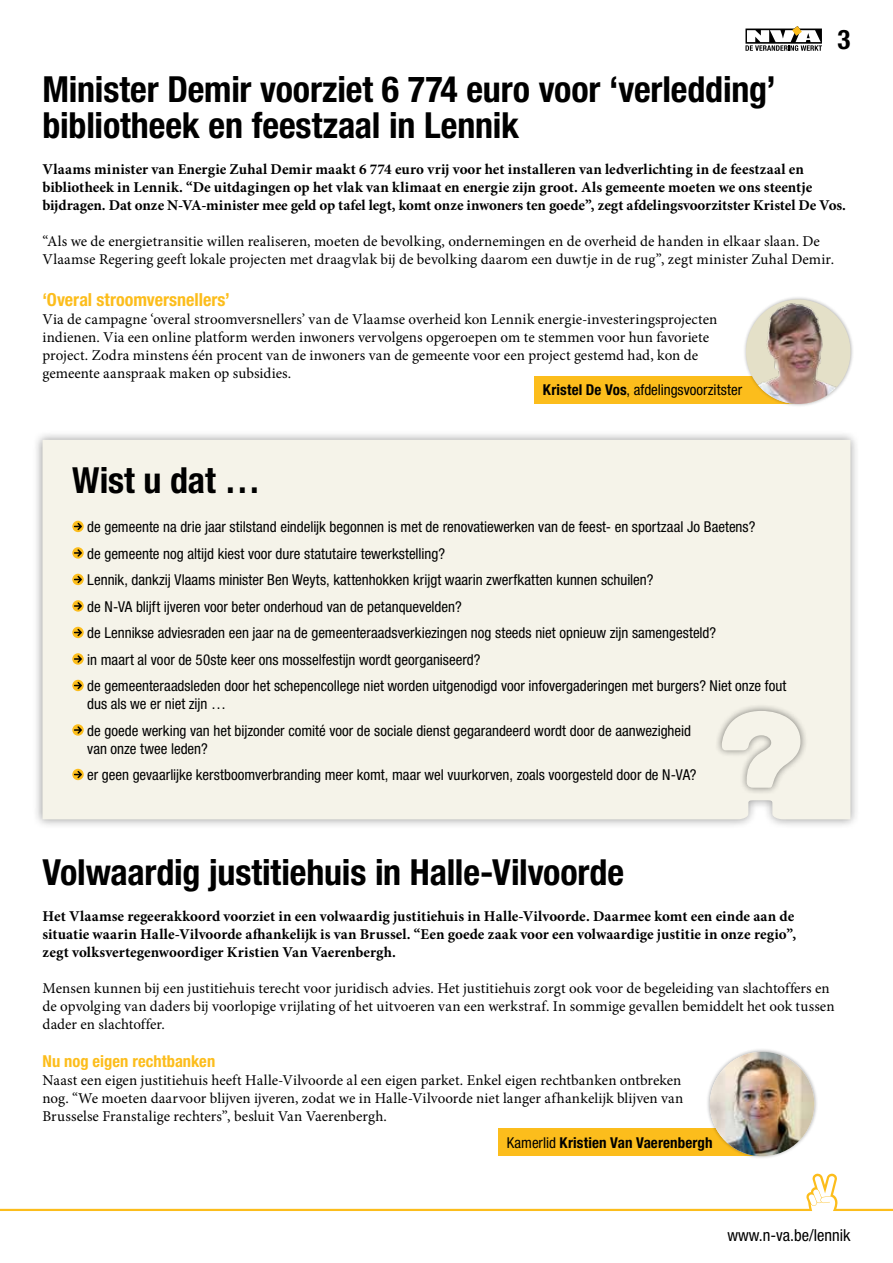
<style>
.page{position:relative;width:893px;height:1263px;background:#fff}
.page>*{position:absolute;margin:0;border:0;box-sizing:border-box;transform-origin:0 0}
.t1{font:700 condensed 36px/36px "Helvetica Neue LT Std";letter-spacing:-.005em;color:#000}
.t2{font:700 condensed 27px "Helvetica Neue LT Std";color:#000}
.t3{font:700 condensed 18px "Helvetica Neue LT Std";color:#fcbd1c}
.t4{font:700 condensed 16.5px "Helvetica Neue LT Std";color:#fcbd1c}
.t5{font:condensed 16.5px "Helvetica Neue LT Std";color:#000}
.t6{font:15px/18px "Minion Pro";color:#000}
.t7{font:condensed 15px/26.5px "Helvetica Neue LT Std";color:#000}
.t8{font:700 15px/18px "Minion Pro";color:#000}
.t9{font:700 condensed 15px "Helvetica Neue LT Std";letter-spacing:.005em;color:#000}
.s1{font-weight:700}
.s2{font-weight:400}
</style>
<div class="page">
<div style="left:498px;top:1128px;width:261px;height:28px;background:#fcbd1c"></div>
<div style="left:707px;top:1048px;width:111px;height:112px;background:#000;opacity:.3"></div>
<img style="left:710px;top:1052px;width:104px;height:104px;border-radius:52px">
<div style="left:33px;top:430px;width:827px;height:399px;background:#000;opacity:.4"></div>
<div style="left:43px;top:440px;width:807px;height:379px;background:#f5f3e9"></div>
<div style="left:715px;top:703px;width:93px;height:92px;background:#000;opacity:.5"></div>
<svg style="left:722px;top:711px;width:78px;height:77px;background:#eeece2"></svg>
<svg style="left:72px;top:521px;width:12px;height:11px"></svg>
<svg style="left:74px;top:523px;width:8px;height:7px"></svg>
<svg style="left:72px;top:547px;width:12px;height:12px"></svg>
<svg style="left:74px;top:549px;width:8px;height:8px"></svg>
<svg style="left:72px;top:574px;width:12px;height:11px"></svg>
<svg style="left:74px;top:576px;width:8px;height:7px"></svg>
<svg style="left:72px;top:600px;width:12px;height:12px"></svg>
<svg style="left:74px;top:602px;width:8px;height:8px"></svg>
<svg style="left:72px;top:627px;width:12px;height:11px"></svg>
<svg style="left:74px;top:629px;width:8px;height:7px"></svg>
<svg style="left:72px;top:653px;width:12px;height:12px"></svg>
<svg style="left:74px;top:655px;width:8px;height:8px"></svg>
<svg style="left:72px;top:680px;width:12px;height:11px"></svg>
<svg style="left:74px;top:682px;width:8px;height:7px"></svg>
<svg style="left:72px;top:724px;width:12px;height:12px"></svg>
<svg style="left:74px;top:726px;width:8px;height:8px"></svg>
<svg style="left:72px;top:769px;width:12px;height:11px"></svg>
<svg style="left:74px;top:771px;width:8px;height:7px"></svg>
<div style="left:534px;top:376px;width:261px;height:28px;background:#fcbd1c"></div>
<div style="left:743px;top:296px;width:111px;height:111px;background:#000;opacity:.3"></div>
<img style="left:746px;top:299px;width:104px;height:105px;border-radius:52px">
<svg style="left:0;top:1173px;width:893px;height:38px"></svg>
<svg style="left:745px;top:26px;width:77px;height:25px"></svg>
<h2 class="t2" style="left:837px;top:23px;width:14px">3</h2>
<h1 class="t1" style="left:43px;top:71px;width:735px">Minister Demir voorziet 6 774 euro voor ‘verledding’ bibliotheek en feestzaal in Lennik</h1>
<p class="t8" style="left:43px;top:160px;width:805px">Vlaams minister van Energie Zuhal Demir maakt 6 774 euro vrij voor het installeren van ledverlichting in de feestzaal en bibliotheek in Lennik. “De uitdagingen op het vlak van klimaat en energie zijn groot. Als gemeente moeten we ons steentje bijdragen. Dat onze N-VA-minister mee geld op tafel legt, komt onze inwoners ten goede”, zegt afdelingsvoorzitster Kristel De Vos.</p>
<p class="t6" style="left:43px;top:233px;width:793px">“Als we de energietransitie willen realiseren, moeten de bevolking, ondernemingen en de overheid de handen in elkaar slaan. De<br>Vlaamse Regering geeft lokale projecten met draagvlak bij de bevolking daarom een duwtje in de rug”, zegt minister Zuhal Demir.</p>
<p class="t3" style="left:43px;top:289px;width:189px">‘Overal stroomversnellers’</p>
<p class="t6" style="left:43px;top:310px;width:676px">Via de campagne ‘overal stroomversnellers’ van de Vlaamse overheid kon Lennik energie-investeringsprojecten indienen. Via een online platform werden inwoners vervolgens opgeroepen om te stemmen voor hun favoriete project. Zodra minstens één procent van de inwoners van de gemeente voor een project gestemd had, kon de gemeente aanspraak maken op subsidies.</p>
<p class="t7" style="left:543px;top:377px;width:201px"><span class="s1">Kristel De Vos</span>, afdelingsvoorzitster</p>
<h1 class="t1" style="left:72px;top:462px;width:190px">Wist u dat …</h1>
<p class="t7" style="left:87px;top:513px;width:700px">de gemeente na drie jaar stilstand eindelijk begonnen is met de renovatiewerken van de feest- en sportzaal Jo Baetens?<br>de gemeente nog altijd kiest voor dure statutaire tewerkstelling?<br>Lennik, dankzij Vlaams minister Ben Weyts, kattenhokken krijgt waarin zwerfkatten kunnen schuilen?<br>de N-VA blijft ijveren voor beter onderhoud van de petanquevelden?<br>de Lennikse adviesraden een jaar na de gemeenteraadsverkiezingen nog steeds niet opnieuw zijn samengesteld?<br>in maart al voor de 50ste keer ons mosselfestijn wordt georganiseerd?<br>de gemeenteraadsleden door het schepencollege niet worden uitgenodigd voor infovergaderingen met burgers? Niet onze fout</p>
<p class="t7" style="left:87px;top:690px;width:605px">dus als we er niet zijn …<br>de goede werking van het bijzonder comité voor de sociale dienst gegarandeerd wordt door de aanwezigheid</p>
<p class="t7" style="left:87px;top:735px;width:611px">van onze twee leden?<br>er geen gevaarlijke kerstboomverbranding meer komt, maar wel vuurkorven, zoals voorgesteld door de N-VA?</p>
<h1 class="t1" style="left:43px;top:854px;width:583px">Volwaardig justitiehuis in Halle-Vilvoorde</h1>
<p class="t8" style="left:43px;top:907px;width:755px">Het Vlaamse regeerakkoord voorziet in een volwaardig justitiehuis in Halle-Vilvoorde. Daarmee komt een einde aan de situatie waarin Halle-Vilvoorde afhankelijk is van Brussel. “Een goede zaak voor een volwaardige justitie in onze regio”, zegt volksvertegenwoordiger Kristien Van Vaerenbergh.</p>
<p class="t6" style="left:43px;top:979px;width:793px">Mensen kunnen bij een justitiehuis terecht voor juridisch advies. Het justitiehuis zorgt ook voor de begeleiding van slachtoffers en de opvolging van daders bij voorlopige vrijlating of het uitvoeren van een werkstraf. In sommige gevallen bemiddelt het ook tussen dader en slachtoffer.</p>
<p class="t4" style="left:43px;top:1051px;width:174px">Nu nog eigen rechtbanken</p>
<p class="t6" style="left:43px;top:1071px;width:642px">Naast een eigen justitiehuis heeft Halle-Vilvoorde al een eigen parket. Enkel eigen rechtbanken ontbreken nog. “We moeten daarvoor blijven ijveren, zodat we in Halle-Vilvoorde niet langer afhankelijk blijven van<br>Brusselse Franstalige rechters”, besluit Van Vaerenbergh.</p>
<p class="t9" style="left:507px;top:1133px;width:207px"><span class="s2">Kamerlid</span> Kristien Van Vaerenbergh</p>
<p class="t5" style="left:727px;top:1225px;width:125px">www.n-va.be/lennik</p>
</div>
